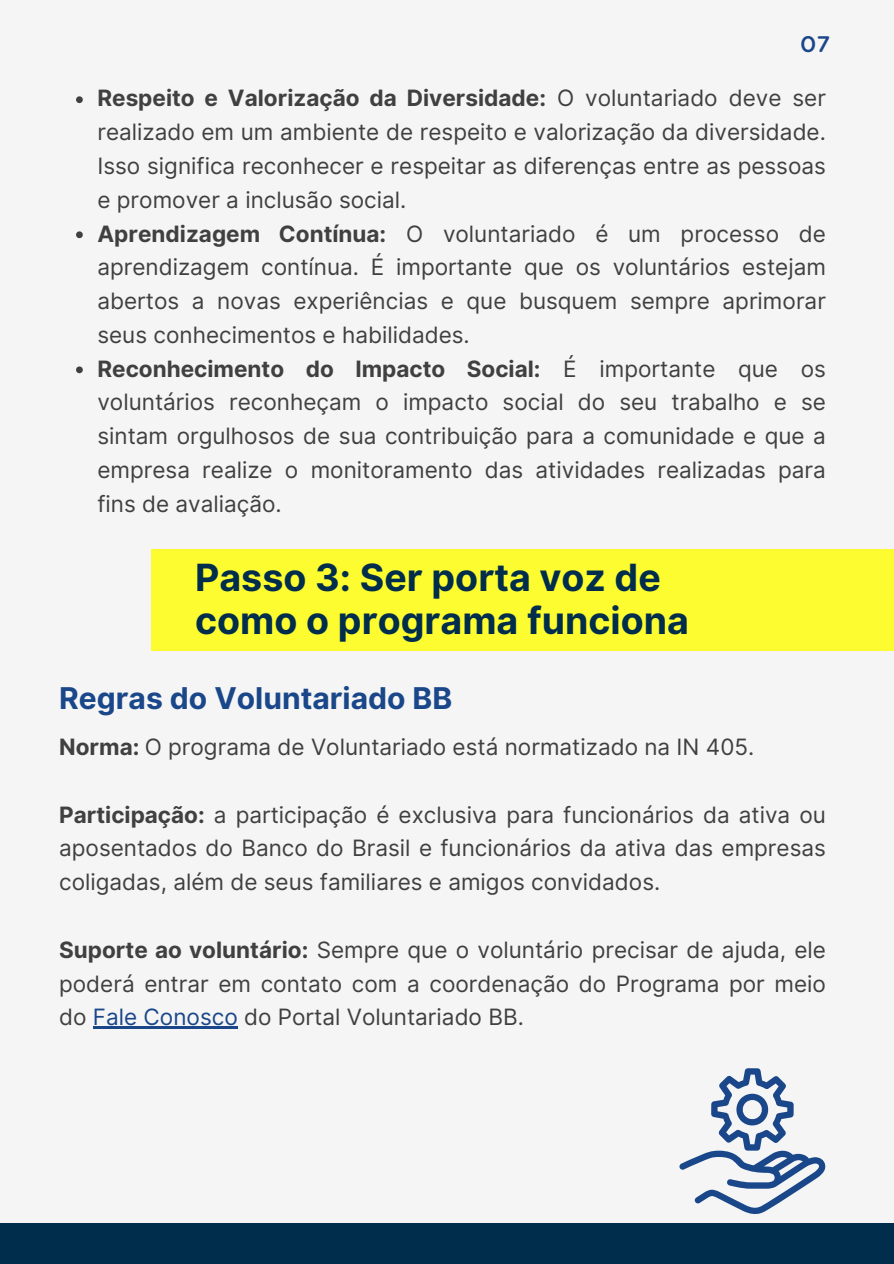
<style>
.page{position:relative;width:894px;height:1264px;background:#fff}
.page>*{position:absolute;margin:0;border:0;box-sizing:border-box;transform-origin:0 0}
.t1{font:700 37.5px/43.8px "Inter";color:#002d4b}
.t2{font:700 30px "Inter";color:#1a4789}
.t3{font:22.5px/33.8px "Inter";color:#404040;text-align:justify}
.t4{font:500 22.5px "Gotham Rounded";color:#1a4789}
.s1{font-weight:700}
.s2{color:#1a4789}
</style>
<div class="page">
<div style="left:0;top:0;width:893px;height:1263px;background:#f5f5f5"></div>
<div style="left:0;top:1223px;width:893px;height:40px;background:#002d4b"></div>
<div style="left:151px;top:548px;width:742px;height:102px;background:#fcfc30"></div>
<svg style="left:76px;top:96px;width:7px;height:7px"></svg>
<svg style="left:76px;top:231px;width:7px;height:7px"></svg>
<svg style="left:76px;top:366px;width:7px;height:7px"></svg>
<hr style="left:93px;top:1026px;width:145px;height:2px;background:#1a4789">
<svg style="left:679px;top:1068px;width:146px;height:146px"></svg>
<p class="t4" style="left:800px;top:34px;width:31px">07</p>
<p class="t3" style="left:97px;top:81px;width:729px"><span class="s1">Respeito e Valorização da Diversidade:</span> O voluntariado deve ser realizado em um ambiente de respeito e valorização da diversidade.<br>Isso significa reconhecer e respeitar as diferenças entre as pessoas e promover a inclusão social.</p>
<p class="t3" style="left:97px;top:216px;width:729px"><span class="s1">Aprendizagem Contínua:</span> O voluntariado é um processo de aprendizagem contínua. É importante que os voluntários estejam abertos a novas experiências e que busquem sempre aprimorar seus conhecimentos e habilidades.</p>
<p class="t3" style="left:97px;top:351px;width:729px"><span class="s1">Reconhecimento do Impacto Social:</span> É importante que os voluntários reconheçam o impacto social do seu trabalho e se sintam orgulhosos de sua contribuição para a comunidade e que a empresa realize o monitoramento das atividades realizadas para fins de avaliação.</p>
<h1 class="t1" style="left:195px;top:555px;width:495px">Passo 3: Ser porta voz de como o programa funciona</h1>
<p class="t2" style="left:59px;top:679px;width:394px">Regras do Voluntariado BB</p>
<h2 class="t3" style="left:59px;top:730px;width:696px"><span class="s1">Norma:</span> O programa de Voluntariado está normatizado na IN 405.</h2>
<p class="t3" style="left:59px;top:797px;width:768px"><span class="s1">Participação:</span> a participação é exclusiva para funcionários da ativa ou aposentados do Banco do Brasil e funcionários da ativa das empresas coligadas, além de seus familiares e amigos convidados.</p>
<p class="t3" style="left:59px;top:932px;width:768px"><span class="s1">Suporte ao voluntário:</span> Sempre que o voluntário precisar de ajuda, ele poderá entrar em contato com a coordenação do Programa por meio do <span class="s2">Fale Conosco</span> do Portal Voluntariado BB.</p>
</div>
